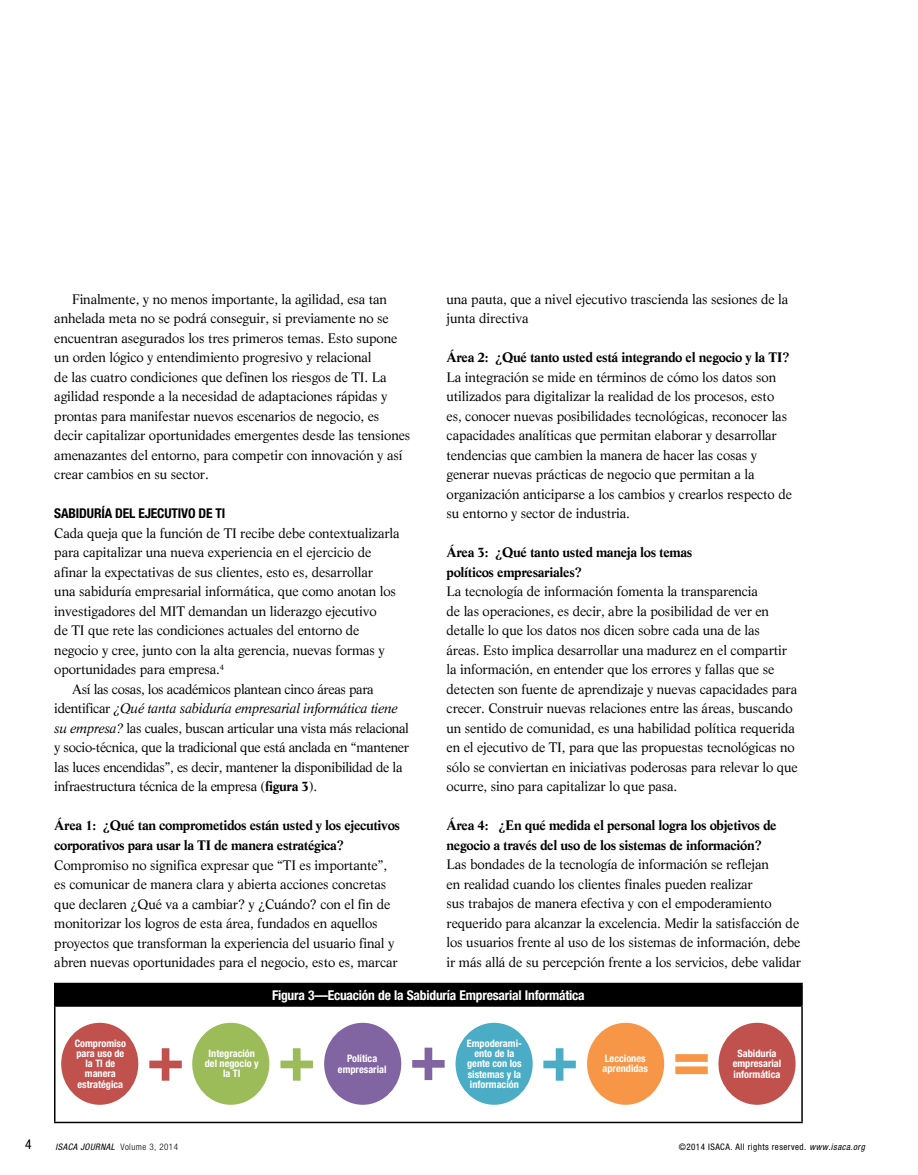
<style>
.page{position:relative;width:918px;height:1175px;background:#fff}
.page>*{position:absolute;margin:0;border:0;box-sizing:border-box;transform-origin:0 0}
.t1{font:13.5px/19.5px "Life";letter-spacing:-.01em;color:#000}
.t2{font:700 13.5px/19.5px "Life";letter-spacing:-.025em;color:#000}
.t3{font:italic 13.5px "Life";letter-spacing:-.025em;color:#000}
.t4{font:700 condensed 13.5px "Helvetica Neue";letter-spacing:-.015em;color:#fff}
.t5{font:700 condensed 13.5px "Helvetica Neue";letter-spacing:-.01em;color:#000}
.t6{font:condensed 13.5px "Helvetica Neue";color:#000}
.t7{font:700 condensed 10.2px/10.2px "Helvetica Neue";color:#fff;text-align:center}
.t8{font:condensed 9px "Helvetica Neue";letter-spacing:.05em;color:#000}
.t9{font:italic condensed 9px "Helvetica Neue";letter-spacing:.05em;color:#000}
.s1{font-style:normal}
.s2{font-style:italic}
.s3{font-weight:700}
.s4{font-weight:300;font-style:normal}
</style>
<div class="page">
<div style="left:55px;top:983px;width:747px;height:23px;background:#000"></div>
<hr style="left:54px;top:982px;width:749px;height:2px;background:#000">
<hr style="left:54px;top:984px;width:2px;height:21px;background:#000">
<hr style="left:801px;top:984px;width:2px;height:21px;background:#000">
<hr style="left:54px;top:1005px;width:749px;height:1px;background:#000">
<hr style="left:54px;top:1006px;width:2px;height:115px;background:#000">
<hr style="left:801px;top:1006px;width:2px;height:115px;background:#000">
<hr style="left:54px;top:1121px;width:749px;height:2px;background:#000">
<div style="left:162px;top:1048px;width:7px;height:32px;background:#c1514d"></div>
<div style="left:149px;top:1060px;width:33px;height:8px;background:#c1514d"></div>
<div style="left:293px;top:1048px;width:8px;height:32px;background:#9cbb59"></div>
<div style="left:281px;top:1060px;width:32px;height:8px;background:#9cbb59"></div>
<div style="left:425px;top:1047px;width:7px;height:33px;background:#8165a3"></div>
<div style="left:412px;top:1060px;width:33px;height:7px;background:#8165a3"></div>
<div style="left:556px;top:1048px;width:7px;height:32px;background:#4aacc5"></div>
<div style="left:543px;top:1060px;width:33px;height:8px;background:#4aacc5"></div>
<div style="left:675px;top:1054px;width:33px;height:7px;background:#f89647"></div>
<div style="left:675px;top:1066px;width:33px;height:8px;background:#f89647"></div>
<div style="left:61px;top:1022px;width:77px;height:82px;background:#c1514d;border-radius:50%"></div>
<div style="left:192px;top:1022px;width:77px;height:82px;background:#9cbb59;border-radius:50%"></div>
<div style="left:324px;top:1022px;width:77px;height:82px;background:#8165a3;border-radius:50%"></div>
<div style="left:456px;top:1022px;width:77px;height:82px;background:#4aacc5;border-radius:50%"></div>
<div style="left:587px;top:1022px;width:77px;height:82px;background:#f89647;border-radius:50%"></div>
<div style="left:718px;top:1022px;width:78px;height:82px;background:#c1514d;border-radius:50%"></div>
<p class="t1" style="left:54px;top:289px;width:358px;text-indent:18px">Finalmente, y no menos importante, la agilidad, esa tan anhelada meta no se podrá conseguir, si previamente no se encuentran asegurados los tres primeros temas. Esto supone un orden lógico y entendimiento progresivo y relacional<br>de las cuatro condiciones que definen los riesgos de TI. La agilidad responde a la necesidad de adaptaciones rápidas y prontas para manifestar nuevos escenarios de negocio, es decir capitalizar oportunidades emergentes desde las tensiones amenazantes del entorno, para competir con innovación y así crear cambios en su sector.</p>
<p class="t5" style="left:54px;top:505px;width:173px">SABIDURÍA DEL EJECUTIVO DE TI</p>
<p class="t1" style="left:54px;top:523px;width:347px">Cada queja que la función de TI recibe debe contextualizarla</p>
<p class="t1" style="left:54px;top:543px;width:319px">para capitalizar una nueva experiencia en el ejercicio de</p>
<p class="t1" style="left:54px;top:562px;width:320px">afinar la expectativas de sus clientes, esto es, desarrollar</p>
<p class="t1" style="left:54px;top:582px;width:343px">una sabiduría empresarial informática, que como anotan los</p>
<p class="t1" style="left:54px;top:601px;width:324px">investigadores del MIT demandan un liderazgo ejecutivo</p>
<p class="t1" style="left:54px;top:621px;width:307px">de TI que rete las condiciones actuales del entorno de</p>
<p class="t1" style="left:54px;top:640px;width:332px">negocio y cree, junto con la alta gerencia, nuevas formas y</p>
<p class="t1" style="left:54px;top:659px;width:171px">oportunidades para empresa.<sup>4</sup></p>
<p class="t1" style="left:72px;top:679px;width:303px">Así las cosas, los académicos plantean cinco áreas para</p>
<p class="t3" style="left:54px;top:700px;width:345px"><span class="s1">identificar</span> ¿Qué tanta sabiduría empresarial informática tiene</p>
<p class="t1" style="left:54px;top:718px;width:356px"><span class="s2">su empresa?</span> las cuales, buscan articular una vista más relacional</p>
<p class="t1" style="left:54px;top:738px;width:356px">y socio-técnica, que la tradicional que está anclada en “mantener</p>
<p class="t1" style="left:54px;top:757px;width:350px">las luces encendidas”, es decir, mantener la disponibilidad de la</p>
<p class="t1" style="left:54px;top:777px;width:265px">infraestructura técnica de la empresa (<span class="s3">figura 3</span>).</p>
<p class="t2" style="left:54px;top:816px;width:347px">Área 1: ¿Qué tan comprometidos están usted y los ejecutivos corporativos para usar la TI de manera estratégica?</p>
<p class="t1" style="left:54px;top:855px;width:345px">Compromiso no significa expresar que “TI es importante”, es comunicar de manera clara y abierta acciones concretas que declaren ¿Qué va a cambiar? y ¿Cuándo? con el fin de monitorizar los logros de esta área, fundados en aquellos proyectos que transforman la experiencia del usuario final y abren nuevas oportunidades para el negocio, esto es, marcar</p>
<p class="t1" style="left:447px;top:289px;width:343px">una pauta, que a nivel ejecutivo trascienda las sesiones de la junta directiva</p>
<p class="t2" style="left:447px;top:348px;width:344px">Área 2: ¿Qué tanto usted está integrando el negocio y la TI?</p>
<p class="t1" style="left:447px;top:367px;width:347px">La integración se mide en términos de cómo los datos son utilizados para digitalizar la realidad de los procesos, esto es, conocer nuevas posibilidades tecnológicas, reconocer las capacidades analíticas que permitan elaborar y desarrollar tendencias que cambien la manera de hacer las cosas y generar nuevas prácticas de negocio que permitan a la organización anticiparse a los cambios y crearlos respecto de su entorno y sector de industria.</p>
<p class="t2" style="left:447px;top:543px;width:247px">Área 3: ¿Qué tanto usted maneja los temas políticos empresariales?</p>
<p class="t1" style="left:447px;top:581px;width:353px">La tecnología de información fomenta la transparencia<br>de las operaciones, es decir, abre la posibilidad de ver en detalle lo que los datos nos dicen sobre cada una de las<br>áreas. Esto implica desarrollar una madurez en el compartir la información, en entender que los errores y fallas que se detecten son fuente de aprendizaje y nuevas capacidades para crecer. Construir nuevas relaciones entre las áreas, buscando un sentido de comunidad, es una habilidad política requerida en el ejecutivo de TI, para que las propuestas tecnológicas no sólo se conviertan en iniciativas poderosas para relevar lo que ocurre, sino para capitalizar lo que pasa.</p>
<p class="t2" style="left:447px;top:815px;width:332px">Área 4: ¿En qué medida el personal logra los objetivos de negocio a través del uso de los sistemas de información?</p>
<p class="t1" style="left:447px;top:854px;width:356px">Las bondades de la tecnología de información se reflejan<br>en realidad cuando los clientes finales pueden realizar<br>sus trabajos de manera efectiva y con el empoderamiento requerido para alcanzar la excelencia. Medir la satisfacción de los usuarios frente al uso de los sistemas de información, debe ir más allá de su percepción frente a los servicios, debe validar</p>
<p class="t4" style="left:272px;top:987px;width:314px">Figura 3—Ecuación de la Sabiduría Empresarial Informática</p>
<p class="t7" style="left:75px;top:1037px;width:53px">Compromiso para uso de la TI de manera estratégica</p>
<p class="t7" style="left:205px;top:1047px;width:55px">Integración del negocio y la TI</p>
<p class="t7" style="left:338px;top:1053px;width:50px">Política empresarial</p>
<p class="t7" style="left:467px;top:1037px;width:57px">Empoderami&shy;ento de la gente con los sistemas y la información</p>
<p class="t7" style="left:603px;top:1053px;width:47px;text-align:left">Lecciones aprendidas</p>
<p class="t7" style="left:733px;top:1048px;width:50px">Sabiduría empresarial informática</p>
<p class="t6" style="left:25px;top:1136px;width:8px">4</p>
<p class="t9" style="left:56px;top:1141px;width:124px">ISACA JOURNAL <span class="s4">Volume 3, 2014</span></p>
<p class="t8" style="left:679px;top:1141px;width:188px">©2014 ISACA. All rights reserved. <span class="s2">www.isaca.org</span></p>
</div>
